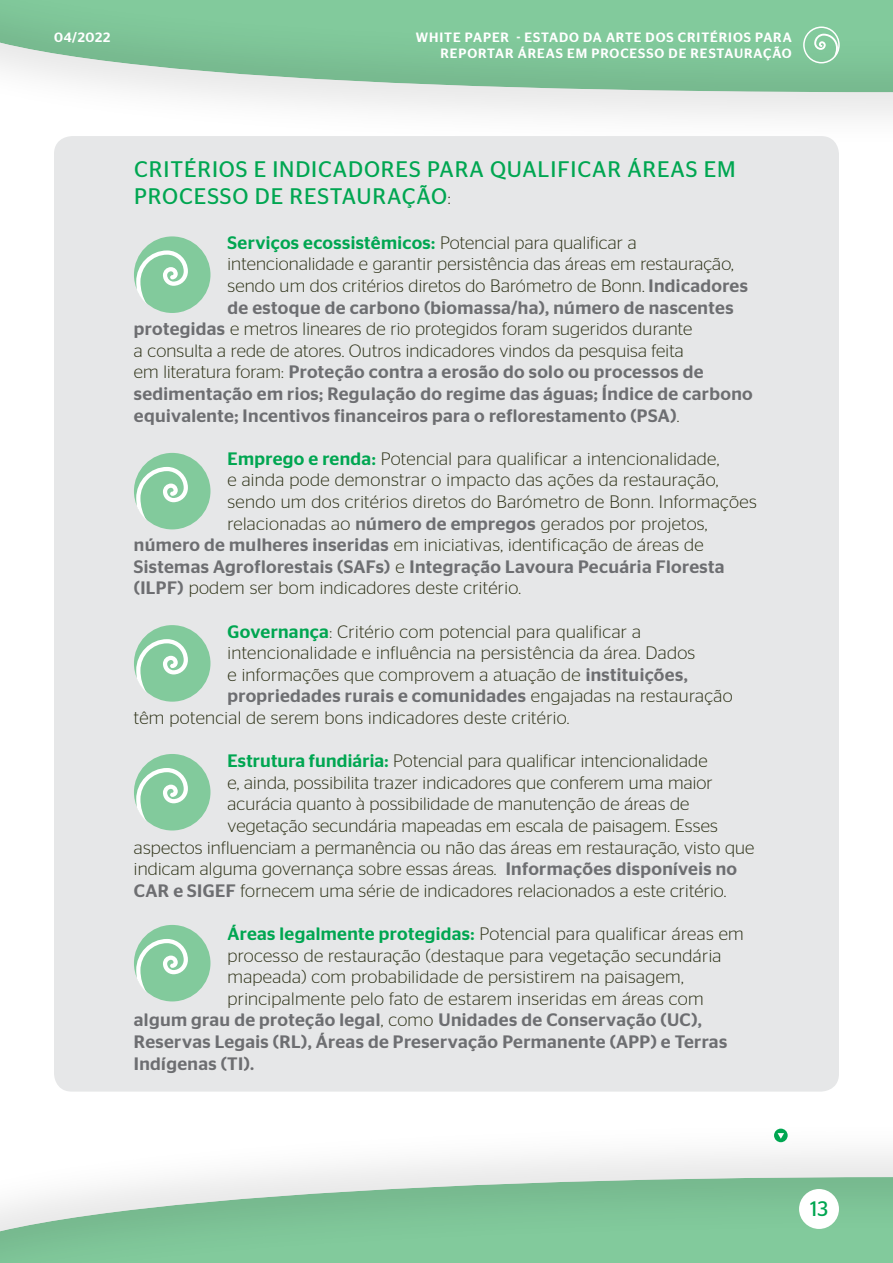
<style>
.page{position:relative;width:893px;height:1263px;background:#fff}
.page>*{position:absolute;margin:0;border:0;box-sizing:border-box;transform-origin:0 0}
.t1{font:22.5px/27px "Stag Sans";letter-spacing:.04em;color:#00a651}
.t2{font:21px "Stag Sans";color:#00a651}
.t3{font:300 18px "Stag Sans";letter-spacing:.01em;color:#2d3116}
.t4{font:500 18px "Stag Sans";letter-spacing:.02em;color:#6d6e71}
.t5{font:500 13.5px/16.2px "Stag Sans";letter-spacing:.07em;color:#fff;text-align:right}
.s1{font-weight:300;font-size:19.2px;color:#2d3116}
.s2{font-weight:500;color:#00a651}
.s3{font-weight:500;color:#6d6e71}
.s4{font-weight:300;color:#2d3116}
</style>
<div class="page">
<div style="left:0;top:1117px;width:893px;height:146px;background:#000;opacity:.1"></div>
<div style="left:0;top:1177px;width:893px;height:86px;background:#000;opacity:.1"></div>
<div style="left:799px;top:1189px;width:40px;height:40px;background:#fff;border-radius:50%"></div>
<div style="left:0;top:0;width:893px;height:151px;background:#000;opacity:.1"></div>
<div style="left:0;top:0;width:893px;height:92px;background:#000;opacity:.1"></div>
<div style="left:803px;top:26px;width:37px;height:37px;border:2px solid #fff;border-radius:50%"></div>
<svg style="left:814px;top:34px;width:24px;height:24px"></svg>
<div style="left:54px;top:136px;width:785px;height:955px;background:#e6e7e8;border-radius:18px"></div>
<div style="left:774px;top:1128px;width:14px;height:14px;background:#00a651;border-radius:50%"></div>
<svg style="left:778px;top:1133px;width:6px;height:6px"></svg>
<div style="left:134px;top:236px;width:76px;height:77px;background:#82ca9c;border-radius:50%"></div>
<svg style="left:136px;top:250px;width:52px;height:54px"></svg>
<div style="left:134px;top:453px;width:76px;height:76px;background:#82ca9c;border-radius:50%"></div>
<svg style="left:136px;top:467px;width:52px;height:53px"></svg>
<div style="left:134px;top:625px;width:76px;height:77px;background:#82ca9c;border-radius:50%"></div>
<svg style="left:136px;top:639px;width:52px;height:53px"></svg>
<div style="left:134px;top:754px;width:76px;height:76px;background:#82ca9c;border-radius:50%"></div>
<svg style="left:136px;top:768px;width:52px;height:53px"></svg>
<div style="left:134px;top:925px;width:76px;height:76px;background:#82ca9c;border-radius:50%"></div>
<svg style="left:136px;top:939px;width:52px;height:53px"></svg>
<p class="t5" style="left:54px;top:29px;width:58px">04/2022</p>
<p class="t5" style="left:416px;top:29px;width:377px">WHITE PAPER - ESTADO DA ARTE DOS CRITÉRIOS PARA<br>REPORTAR ÁREAS EM PROCESSO DE RESTAURAÇÃO</p>
<p class="t1" style="left:134px;top:156px;width:603px">CRITÉRIOS E INDICADORES PARA QUALIFICAR ÁREAS EM<br>PROCESSO DE RESTAURAÇÃO<span class="s1">:</span></p>
<p class="t3" style="left:227px;top:233px;width:411px"><span class="s2">Serviços ecossistêmicos:</span> Potencial para qualificar a</p>
<p class="t3" style="left:227px;top:254px;width:508px">intencionalidade e garantir persistência das áreas em restauração,</p>
<p class="t3" style="left:227px;top:276px;width:522px">sendo um dos critérios diretos do Barómetro de Bonn. <span class="s3">Indicadores</span></p>
<p class="t4" style="left:227px;top:297px;width:508px">de estoque de carbono (biomassa/ha), número de nascentes</p>
<p class="t3" style="left:134px;top:319px;width:560px"><span class="s3">protegidas</span> e metros lineares de rio protegidos foram sugeridos durante</p>
<p class="t3" style="left:134px;top:341px;width:551px">a consulta a rede de atores. Outros indicadores vindos da pesquisa feita</p>
<p class="t4" style="left:134px;top:362px;width:571px"><span class="s4">em literatura foram:</span> Proteção contra a erosão do solo ou processos de</p>
<p class="t4" style="left:134px;top:383px;width:620px">sedimentação em rios; Regulação do regime das águas; Índice de carbono</p>
<p class="t4" style="left:134px;top:405px;width:547px">equivalente; Incentivos financeiros para o reflorestamento (PSA)<span class="s4">.</span></p>
<p class="t3" style="left:227px;top:449px;width:493px"><span class="s2">Emprego e renda:</span> Potencial para qualificar a intencionalidade,</p>
<p class="t3" style="left:227px;top:470px;width:492px">e ainda pode demonstrar o impacto das ações da restauração,</p>
<p class="t3" style="left:227px;top:492px;width:531px">sendo um dos critérios diretos do Barómetro de Bonn. Informações</p>
<p class="t3" style="left:227px;top:513px;width:482px">relacionadas ao <span class="s3">número de empregos</span> gerados por projetos,</p>
<p class="t3" style="left:134px;top:535px;width:571px"><span class="s3">número de mulheres inseridas</span> em iniciativas, identificação de áreas de</p>
<p class="t4" style="left:134px;top:556px;width:592px">Sistemas Agroflorestais (SAFs) <span class="s4">e</span> Integração Lavoura Pecuária Floresta</p>
<p class="t3" style="left:134px;top:578px;width:388px"><span class="s3">(ILPF)</span> podem ser bom indicadores deste critério.</p>
<p class="t3" style="left:227px;top:621px;width:415px"><span class="s2">Governança</span>: Critério com potencial para qualificar a</p>
<p class="t3" style="left:227px;top:643px;width:469px">intencionalidade e influência na persistência da área. Dados</p>
<p class="t3" style="left:227px;top:665px;width:462px">e informações que comprovem a atuação de <span class="s3">instituições,</span></p>
<p class="t4" style="left:227px;top:686px;width:507px">propriedades rurais e comunidades <span class="s4">engajadas na restauração</span></p>
<p class="t3" style="left:134px;top:708px;width:437px">têm potencial de serem bons indicadores deste critério.</p>
<p class="t3" style="left:227px;top:751px;width:481px"><span class="s2">Estrutura fundiária:</span> Potencial para qualificar intencionalidade</p>
<p class="t3" style="left:227px;top:773px;width:487px">e, ainda, possibilita trazer indicadores que conferem uma maior</p>
<p class="t3" style="left:227px;top:794px;width:463px">acurácia quanto à possibilidade de manutenção de áreas de</p>
<p class="t3" style="left:227px;top:816px;width:492px">vegetação secundária mapeadas em escala de paisagem. Esses</p>
<p class="t3" style="left:134px;top:837px;width:622px">aspectos influenciam a permanência ou não das áreas em restauração, visto que</p>
<p class="t3" style="left:134px;top:859px;width:605px">indicam alguma governança sobre essas áreas. <span class="s3">Informações disponíveis no</span></p>
<p class="t3" style="left:134px;top:881px;width:594px"><span class="s3">CAR e SIGEF</span> fornecem uma série de indicadores relacionados a este critério.</p>
<p class="t3" style="left:227px;top:924px;width:518px"><span class="s2">Áreas legalmente protegidas:</span> Potencial para qualificar áreas em</p>
<p class="t3" style="left:227px;top:945px;width:495px">processo de restauração (destaque para vegetação secundária</p>
<p class="t3" style="left:227px;top:967px;width:458px">mapeada) com probabilidade de persistirem na paisagem,</p>
<p class="t3" style="left:227px;top:989px;width:478px">principalmente pelo fato de estarem inseridas em áreas com</p>
<p class="t4" style="left:134px;top:1010px;width:569px">algum grau de proteção legal<span class="s4">, como</span> Unidades de Conservação (UC),</p>
<p class="t4" style="left:134px;top:1031px;width:595px">Reservas Legais (RL), Áreas de Preservação Permanente (APP) e Terras</p>
<p class="t4" style="left:134px;top:1053px;width:122px">Indígenas (TI).</p>
<p class="t2" style="left:810px;top:1197px;width:19px">13</p>
</div>
